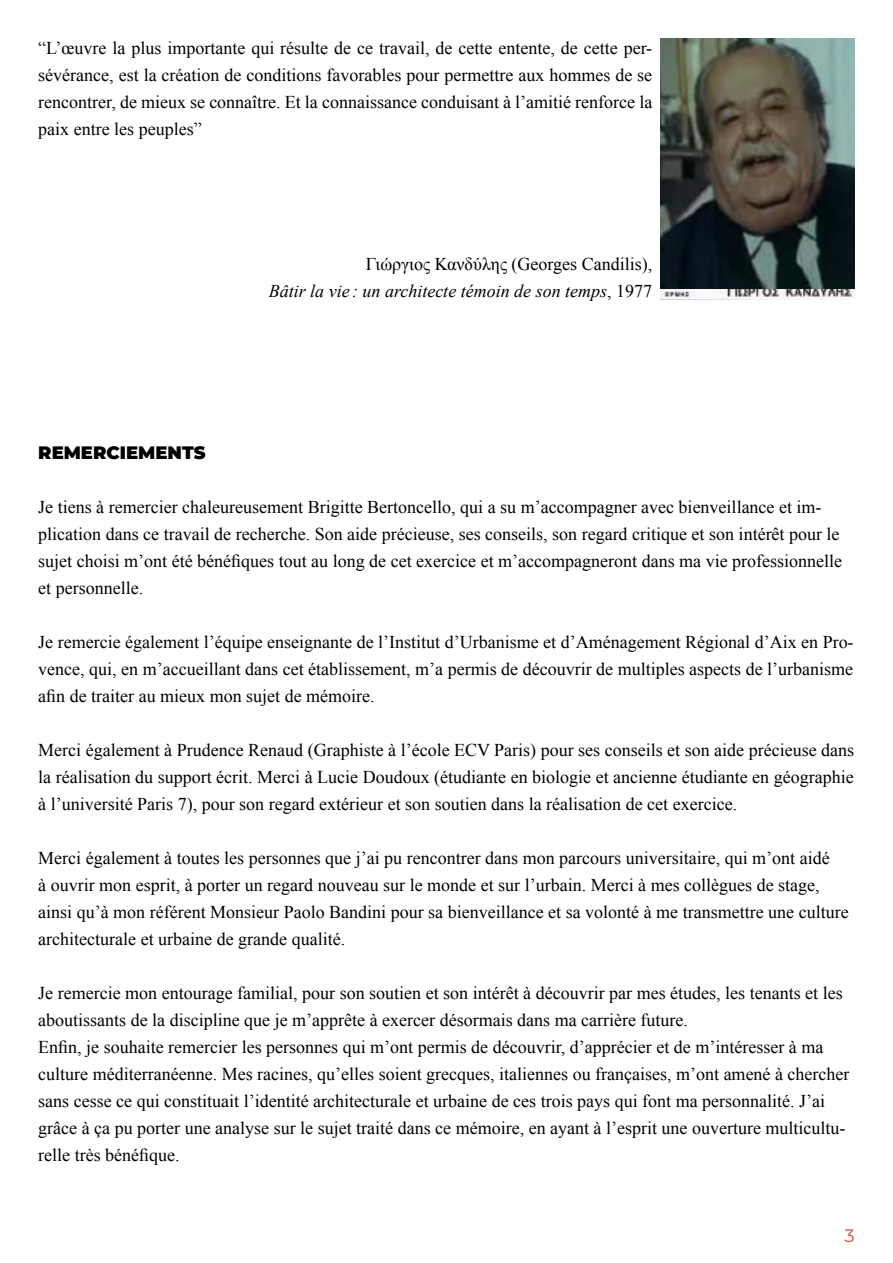
<style>
.page{position:relative;width:893px;height:1263px;background:#fff}
.page>*{position:absolute;margin:0;border:0;box-sizing:border-box;transform-origin:0 0}
.t1{font:18px/27px "Times New Roman";color:#000;text-align:justify}
.t2{font:900 18px "Montserrat";color:#000}
.t3{font:18px "Montserrat";color:#ce4f31}
.s1{font-style:italic}
</style>
<div class="page">
<img style="left:661px;top:38px;width:194px;height:261px">
<p class="t1" style="left:38px;top:34px;width:616px">“L’œuvre la plus importante qui résulte de ce travail, de cette entente, de cette per&shy;sévérance, est la création de conditions favorables pour permettre aux hommes de se rencontrer, de mieux se connaître. Et la connaissance conduisant à l’amitié renforce la paix entre les peuples”</p>
<p class="t2" style="left:38px;top:439px;width:169px">REMERCIEMENTS</p>
<p class="t1" style="left:269px;top:250px;width:385px;text-align:right">Γιώργιος Κανδύλης (Georges Candilis),<br><span class="s1">Bâtir la vie : un architecte témoin de son temps</span>, 1977</p>
<p class="t1" style="left:38px;top:493px;width:805px;text-align:left">Je tiens à remercier chaleureusement Brigitte Bertoncello, qui a su m’accompagner avec bienveillance et im&shy;plication dans ce travail de recherche. Son aide précieuse, ses conseils, son regard critique et son intérêt pour le sujet choisi m’ont été bénéfiques tout au long de cet exercice et m’accompagneront dans ma vie professionnelle et personnelle.</p>
<p class="t1" style="left:38px;top:628px;width:817px">Je remercie également l’équipe enseignante de l’Institut d’Urbanisme et d’Aménagement Régional d’Aix en Pro&shy;vence, qui, en m’accueillant dans cet établissement, m’a permis de découvrir de multiples aspects de l’urbanisme afin de traiter au mieux mon sujet de mémoire.</p>
<p class="t1" style="left:38px;top:736px;width:817px">Merci également à Prudence Renaud (Graphiste à l’école ECV Paris) pour ses conseils et son aide précieuse dans la réalisation du support écrit. Merci à Lucie Doudoux (étudiante en biologie et ancienne étudiante en géographie à l’université Paris 7), pour son regard extérieur et son soutien dans la réalisation de cet exercice.</p>
<p class="t1" style="left:38px;top:844px;width:812px;text-align:left">Merci également à toutes les personnes que j’ai pu rencontrer dans mon parcours universitaire, qui m’ont aidé<br>à ouvrir mon esprit, à porter un regard nouveau sur le monde et sur l’urbain. Merci à mes collègues de stage, ainsi qu’à mon référent Monsieur Paolo Bandini pour sa bienveillance et sa volonté à me transmettre une culture architecturale et urbaine de grande qualité.</p>
<p class="t1" style="left:38px;top:979px;width:813px;text-align:left">Je remercie mon entourage familial, pour son soutien et son intérêt à découvrir par mes études, les tenants et les aboutissants de la discipline que je m’apprête à exercer désormais dans ma carrière future.<br>Enfin, je souhaite remercier les personnes qui m’ont permis de découvrir, d’apprécier et de m’intéresser à ma culture méditerranéenne. Mes racines, qu’elles soient grecques, italiennes ou françaises, m’ont amené à chercher sans cesse ce qui constituait l’identité architecturale et urbaine de ces trois pays qui font ma personnalité. J’ai grâce à ça pu porter une analyse sur le sujet traité dans ce mémoire, en ayant à l’esprit une ouverture multicultu&shy;relle très bénéfique.</p>
<p class="t3" style="left:844px;top:1223px;width:12px">3</p>
</div>
